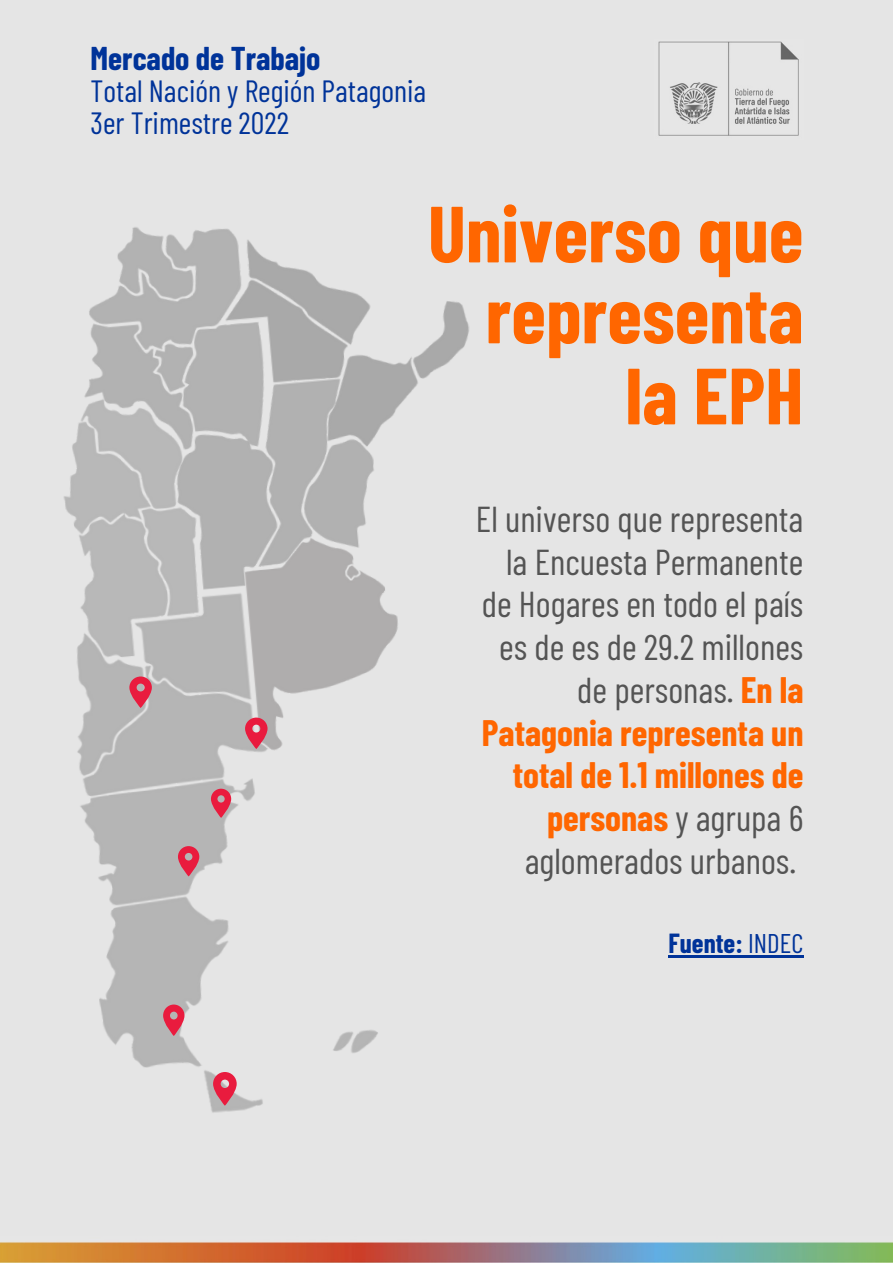
<style>
.page{position:relative;width:893px;height:1264px;background:#fff}
.page>*{position:absolute;margin:0;border:0;box-sizing:border-box;transform-origin:0 0}
.t1{font:700 79.5px/81px "Barlow Condensed";color:#f60;text-align:right}
.t2{font:36px/42.8px "Barlow Condensed";color:#545454;text-align:right}
.t3{font:700 32.1px "Barlow Condensed";color:#039}
.t4{font:30.75px/32.5px "Barlow Condensed";color:#039}
.t5{font:700 27px "Barlow Condensed";color:#039}
.s1{font-weight:700;color:#f60}
.s2{font-weight:400}
</style>
<div class="page">
<div style="left:0;top:0;width:892px;height:1262px;background:#e5e5e5"></div>
<img style="left:0;top:1242px;width:892px;height:20px">
<img style="left:658px;top:41px;width:141px;height:95px">
<img style="left:77px;top:685px;width:301px;height:428px">
<img style="left:64px;top:478px;width:152px;height:207px">
<img style="left:154px;top:472px;width:218px;height:144px">
<img style="left:216px;top:518px;width:182px;height:247px">
<img style="left:301px;top:269px;width:168px;height:203px">
<img style="left:70px;top:227px;width:231px;height:251px">
<hr style="left:668px;top:955px;width:74px;height:2px;background:#039">
<hr style="left:742px;top:955px;width:61px;height:2px;background:#039">
<svg style="left:213px;top:1071px;width:24px;height:34px"></svg>
<svg style="left:163px;top:1004px;width:21px;height:32px"></svg>
<svg style="left:178px;top:846px;width:21px;height:30px"></svg>
<svg style="left:129px;top:676px;width:23px;height:32px"></svg>
<svg style="left:211px;top:788px;width:20px;height:30px"></svg>
<svg style="left:245px;top:717px;width:22px;height:32px"></svg>
<p class="t3" style="left:91px;top:38px;width:231px">Mercado de Trabajo</p>
<p class="t4" style="left:91px;top:73px;width:337px">Total Nación y Región Patagonia<br>3er Trimestre 2022</p>
<h1 class="t1" style="left:428px;top:190px;width:377px">Universo que representa la EPH</h1>
<p class="t2" style="left:476px;top:496px;width:329px">El universo que representa la Encuesta Permanente de Hogares en todo el país es de es de 29.2 millones de personas. <span class="s1">En la<br>Patagonia representa un total de 1.1 millones de personas</span> y agrupa 6 aglomerados urbanos.</p>
<p class="t5" style="left:668px;top:925px;width:136px">Fuente: <span class="s2">INDEC</span></p>
</div>
